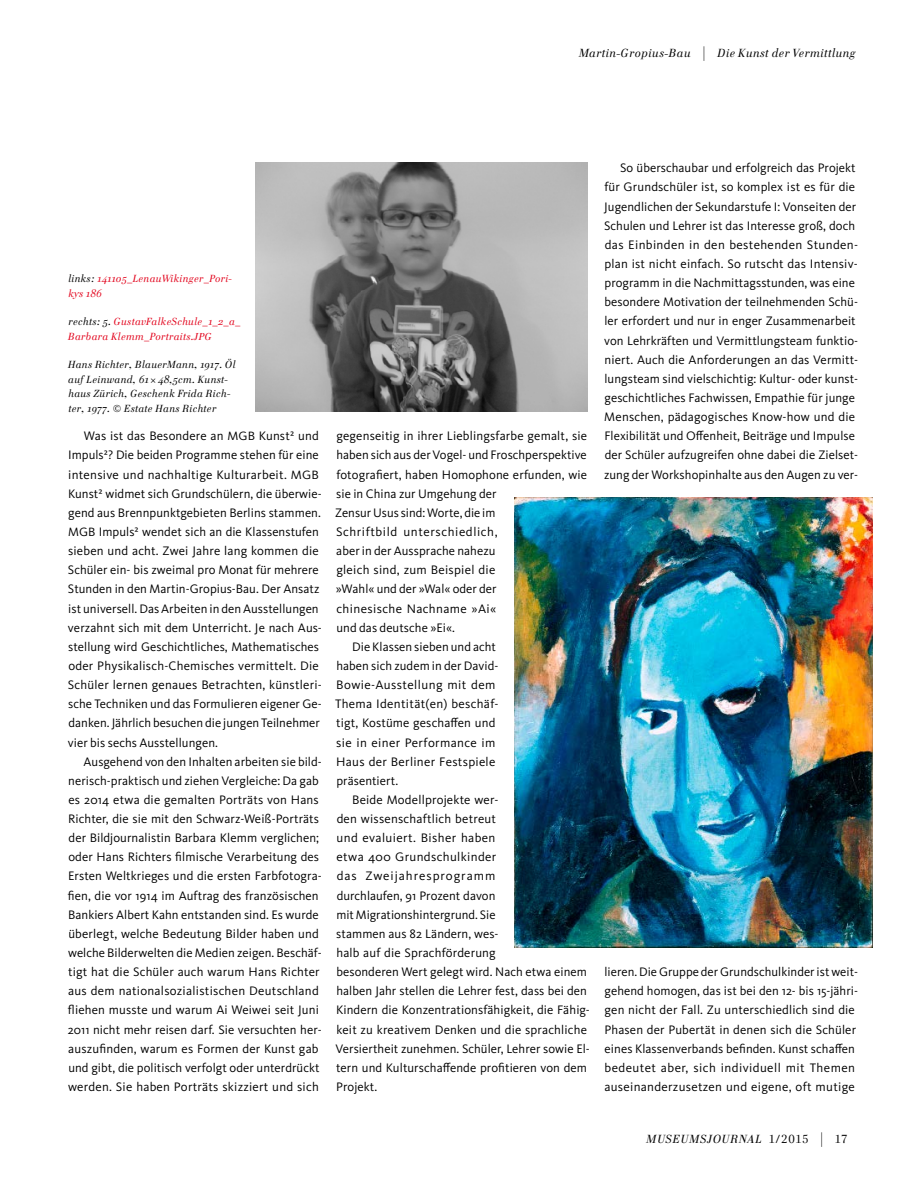
<style>
.page{position:relative;width:915px;height:1191px;background:#fff}
.page>*{position:absolute;margin:0;border:0;box-sizing:border-box;transform-origin:0 0}
.t1{font:12.75px/19.2px "Kievit Pro";letter-spacing:.005em;color:#000}
.t2{font:12.75px "Kievit Pro";letter-spacing:.03em;color:#000}
.t3{font:12.75px "Kievit Pro";letter-spacing:.025em;color:#000}
.t4{font:12.75px "Kievit Pro";letter-spacing:.045em;color:#000}
.t5{font:12.75px "Kievit Pro";letter-spacing:.07em;color:#000}
.t6{font:italic 12px "Cellini KPB";letter-spacing:.05em;color:#000}
.t7{font:12px "Cellini KPB Extra";letter-spacing:.085em;color:#000}
.t8{font:italic 10.5px/14.4px "Cellini KPB";letter-spacing:.04em;color:#000}
.t9{font:italic 10.5px/14.4px "Cellini KPB";letter-spacing:.04em;color:#e2001a}
.s1{color:#000}
.s2{font-size:10.35px}
.s3{font-size:12.45px}
</style>
<div class="page">
<img style="left:255px;top:163px;width:332px;height:248px">
<img style="left:514px;top:497px;width:358px;height:450px">
<p class="t6" style="left:579px;top:46px;width:278px">Martin-Gropius-Bau | Die Kunst der Vermittlung</p>
<p class="t9" style="left:68px;top:272px;width:165px"><span class="s1">links:</span> 141105_LenauWikinger_Pori&shy;kys 186</p>
<p class="t9" style="left:68px;top:315px;width:174px"><span class="s1">rechts: 5.</span> GustavFalkeSchule_1_2_a_<br>Barbara Klemm_Portraits.<span class="s2">JPG</span></p>
<p class="t8" style="left:68px;top:358px;width:169px">Hans Richter, BlauerMann, 1917. Öl auf Leinwand, 61 × 48,5cm. Kunst&shy;haus Zürich, Geschenk Frida Rich&shy;ter, 1977. © Estate Hans Richter</p>
<p class="t1" style="left:68px;top:426px;width:255px;text-indent:16px">Was ist das Besondere an <span class="s3">MGB</span> Kunst² und Impuls²? Die beiden Programme stehen für eine intensive und nachhaltige Kulturarbeit. <span class="s3">MGB </span>Kunst² widmet sich Grundschülern, die überwie&shy;gend aus Brennpunktgebieten Berlins stammen.<br><span class="s3">MGB</span> Impuls² wendet sich an die Klassenstufen sieben und acht. Zwei Jahre lang kommen die Schüler ein- bis zweimal pro Monat für mehrere Stunden in den Martin-Gropius-Bau. Der Ansatz ist universell. Das Arbeiten in den Ausstellungen verzahnt sich mit dem Unterricht. Je nach Aus&shy;stellung wird Geschichtliches, Mathematisches oder Physikalisch-Chemisches vermittelt. Die Schüler lernen genaues Betrachten, künstleri&shy;sche Techniken und das Formulieren eigener Ge&shy;danken. Jährlich besuchen die jungen Teilnehmer vier bis sechs Ausstellungen.</p>
<p class="t1" style="left:68px;top:751px;width:255px;text-indent:16px">Ausgehend von den Inhalten arbeiten sie bild&shy;nerisch-praktisch und ziehen Vergleiche: Da gab es 2014 etwa die gemalten Porträts von Hans Richter, die sie mit den Schwarz-Weiß-Porträts der Bildjournalistin Barbara Klemm verglichen; oder Hans Richters filmische Verarbeitung des Ersten Weltkrieges und die ersten Farbfotogra&shy;fien, die vor 1914 im Auftrag des französischen Bankiers Albert Kahn entstanden sind. Es wurde überlegt, welche Bedeutung Bilder haben und welche Bilderwelten die Medien zeigen. Beschäf&shy;tigt hat die Schüler auch warum Hans Richter aus dem nationalsozialistischen Deutschland fliehen musste und warum Ai Weiwei seit Juni 2011 nicht mehr reisen darf. Sie versuchten her&shy;auszufinden, warum es Formen der Kunst gab und gibt, die politisch verfolgt oder unterdrückt werden. Sie haben Porträts skizziert und sich</p>
<p class="t1" style="left:336px;top:426px;width:252px">gegenseitig in ihrer Lieblingsfarbe gemalt, sie</p>
<p class="t1" style="left:336px;top:445px;width:252px">haben sich aus der Vogel- und Froschperspektive</p>
<p class="t1" style="left:336px;top:464px;width:252px">fotografiert, haben Homophone erfunden, wie</p>
<p class="t1" style="left:336px;top:484px;width:162px">sie in China zur Umgehung der</p>
<p class="t1" style="left:335px;top:503px;width:162px">Zensur Usus sind: Worte, die im</p>
<p class="t4" style="left:336px;top:524px;width:163px">Schriftbild unterschiedlich,</p>
<p class="t1" style="left:336px;top:541px;width:161px">aber in der Aussprache nahezu</p>
<p class="t1" style="left:336px;top:560px;width:160px">gleich sind, zum Beispiel die</p>
<p class="t1" style="left:336px;top:579px;width:162px">»Wahl« und der »Wal« oder der</p>
<p class="t2" style="left:336px;top:600px;width:161px">chinesische Nachname »Ai«</p>
<p class="t1" style="left:336px;top:617px;width:120px">und das deutsche »Ei«.</p>
<p class="t1" style="left:352px;top:637px;width:145px">Die Klassen sieben und acht</p>
<p class="t1" style="left:336px;top:656px;width:163px">haben sich zudem in der David-</p>
<p class="t2" style="left:336px;top:677px;width:161px">Bowie-Ausstellung mit dem</p>
<p class="t1" style="left:335px;top:694px;width:165px">Thema Identität(en) beschäf-</p>
<p class="t1" style="left:336px;top:713px;width:161px">tigt, Kostüme geschaffen und</p>
<p class="t3" style="left:336px;top:734px;width:161px">sie in einer Performance im</p>
<p class="t1" style="left:336px;top:751px;width:161px">Haus der Berliner Festspiele</p>
<p class="t1" style="left:336px;top:771px;width:63px">präsentiert.</p>
<p class="t1" style="left:352px;top:790px;width:148px">Beide Modellprojekte wer-</p>
<p class="t1" style="left:336px;top:809px;width:161px">den wissenschaftlich betreut</p>
<p class="t2" style="left:336px;top:830px;width:160px">und evaluiert. Bisher haben</p>
<p class="t3" style="left:336px;top:849px;width:161px">etwa 400 Grundschulkinder</p>
<p class="t5" style="left:336px;top:868px;width:160px">das Zweijahresprogramm</p>
<p class="t1" style="left:336px;top:885px;width:160px">durchlaufen, 91 Prozent davon</p>
<p class="t1" style="left:336px;top:904px;width:161px">mit Migrationshintergrund. Sie</p>
<p class="t1" style="left:336px;top:924px;width:164px">stammen aus 82 Ländern, wes-</p>
<p class="t1" style="left:336px;top:943px;width:161px">halb auf die Sprachförderung</p>
<p class="t1" style="left:336px;top:962px;width:252px">besonderen Wert gelegt wird. Nach etwa einem</p>
<p class="t1" style="left:336px;top:981px;width:252px">halben Jahr stellen die Lehrer fest, dass bei den</p>
<p class="t1" style="left:336px;top:1000px;width:255px">Kindern die Konzentrationsfähigkeit, die Fähig-</p>
<p class="t1" style="left:336px;top:1019px;width:252px">keit zu kreativem Denken und die sprachliche</p>
<p class="t1" style="left:335px;top:1038px;width:256px">Versiertheit zunehmen. Schüler, Lehrer sowie El-</p>
<p class="t1" style="left:336px;top:1058px;width:252px">tern und Kulturschaffende profitieren von dem</p>
<p class="t1" style="left:336px;top:1077px;width:43px">Projekt.</p>
<p class="t1" style="left:603px;top:158px;width:255px;text-indent:16px">So überschaubar und erfolgreich das Projekt für Grundschüler ist, so komplex ist es für die Jugendlichen der Sekundarstufe I: Vonseiten der Schulen und Lehrer ist das Interesse groß, doch das Einbinden in den bestehenden Stunden&shy;plan ist nicht einfach. So rutscht das Intensiv&shy;programm in die Nachmittagsstunden, was eine besondere Motivation der teilnehmenden Schü&shy;ler erfordert und nur in enger Zusammenarbeit von Lehrkräften und Vermittlungsteam funktio&shy;niert. Auch die Anforderungen an das Vermitt&shy;lungsteam sind vielschichtig: Kultur- oder kunst&shy;geschichtliches Fachwissen, Empathie für junge Menschen, pädagogisches Know-how und die Flexibilität und Offenheit, Beiträge und Impulse der Schüler aufzugreifen ohne dabei die Zielset&shy;zung der Workshopinhalte aus den Augen zu ver-</p>
<p class="t1" style="left:604px;top:962px;width:255px">lieren. Die Gruppe der Grundschulkinder ist weit&shy;gehend homogen, das ist bei den 12- bis 15-jähri&shy;gen nicht der Fall. Zu unterschiedlich sind die Phasen der Pubertät in denen sich die Schüler eines Klassenverbands befinden. Kunst schaffen bedeutet aber, sich individuell mit Themen auseinanderzusetzen und eigene, oft mutige</p>
<p class="t7" style="left:646px;top:1131px;width:202px">MUSEUMSJOURNAL 1/2015 | 17</p>
</div>
